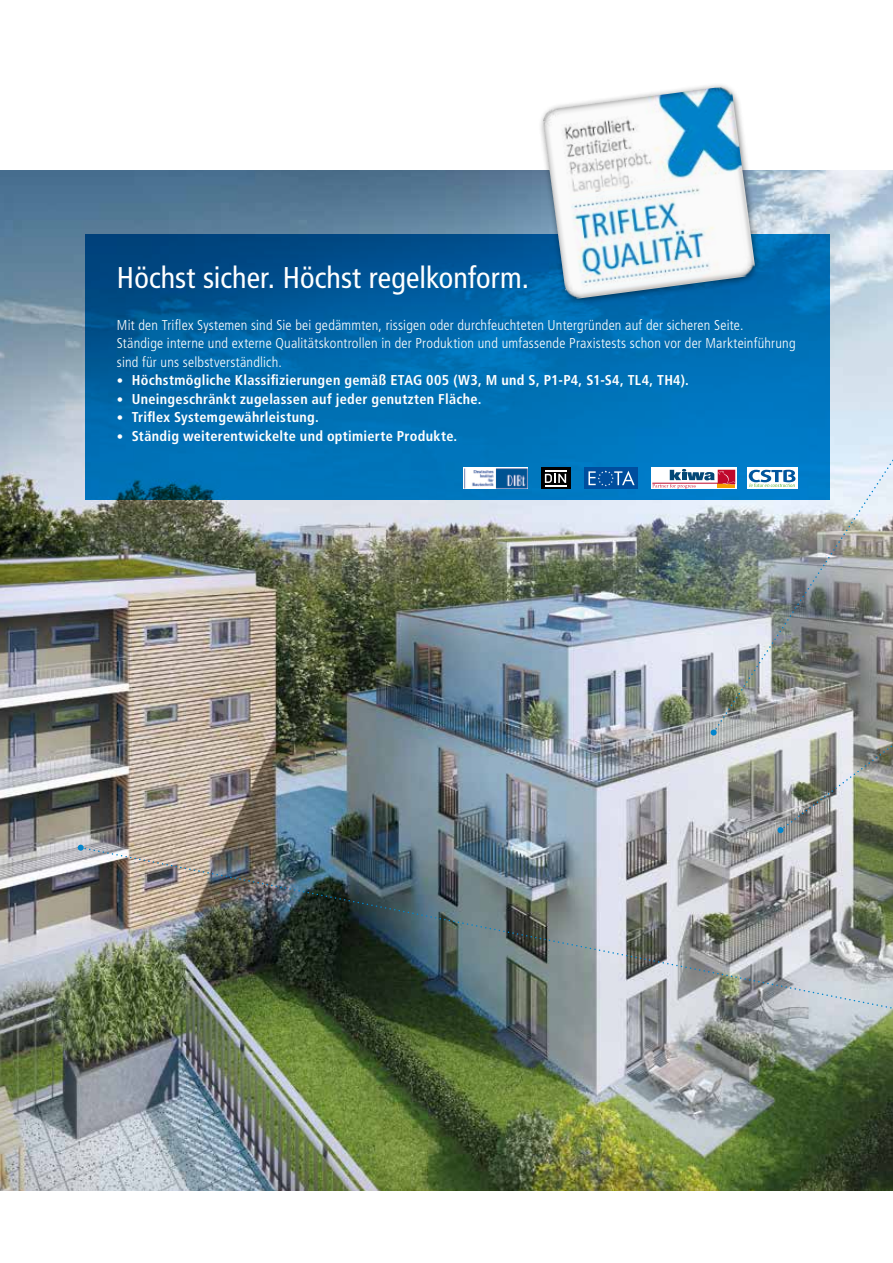
<style>
.page{position:relative;width:893px;height:1263px;background:#fff}
.page>*{position:absolute;margin:0;border:0;box-sizing:border-box;transform-origin:0 0}
.t1{font:condensed 30px "Frutiger LT Pro";letter-spacing:.005em;color:#fff}
.t2{font:300 condensed 14.25px/18.6px "Frutiger LT Pro";letter-spacing:.015em;color:#fff}
.t3{font:700 condensed 14.25px "Frutiger LT Pro";letter-spacing:.02em;color:#fff}
.s1{font-weight:300;font-size:12.9px}
</style>
<div class="page">
<img style="left:0;top:170px;width:893px;height:1021px">
<img style="left:83px;top:847px;width:810px;height:196px">
<svg style="left:78px;top:845px;width:6px;height:6px"></svg>
<svg style="left:777px;top:731px;width:116px;height:102px"></svg>
<svg style="left:714px;top:202px;width:179px;height:529px"></svg>
<svg style="left:711px;top:729px;width:6px;height:6px"></svg>
<svg style="left:85px;top:234px;width:744px;height:266px"></svg>
<div style="left:538px;top:82px;width:225px;height:225px;background:#000;opacity:.5"></div>
<img style="left:542px;top:86px;width:214px;height:214px">
<svg style="left:747px;top:468px;width:50px;height:21px"></svg>
<svg style="left:749px;top:470px;width:46px;height:17px"></svg>
<div style="left:651px;top:468px;width:85px;height:21px;background:#fff"></div>
<svg style="left:652px;top:469px;width:83px;height:20px"></svg>
<div style="left:585px;top:468px;width:53px;height:21px;background:#004e9e"></div>
<svg style="left:588px;top:470px;width:47px;height:16px"></svg>
<img style="left:464px;top:468px;width:64px;height:21px">
<div style="left:541px;top:468px;width:29px;height:21px;background:#000"></div>
<svg style="left:545px;top:470px;width:21px;height:13px"></svg>
<hr style="left:545px;top:485px;width:21px;height:2px;background:#fff">
<h1 class="t1" style="left:117px;top:260px;width:414px">Höchst sicher. Höchst regelkonform.</h1>
<p class="t2" style="left:117px;top:316px;width:680px">Mit den Triflex Systemen sind Sie bei gedämmten, rissigen oder durchfeuchteten Untergründen auf der sicheren Seite.<br>Ständige interne und externe Qualitätskontrollen in der Produktion und umfassende Praxistests schon vor der Markteinführung sind für uns selbstverständlich.</p>
<p class="t3" style="left:117px;top:372px;width:573px"><span class="s1">•</span> Höchstmögliche Klassifizierungen gemäß ETAG 005 (W3, M und S, P1-P4, S1-S4, TL4, TH4).</p>
<p class="t3" style="left:117px;top:390px;width:366px"><span class="s1">•</span> Uneingeschränkt zugelassen auf jeder genutzten Fläche.</p>
<p class="t3" style="left:117px;top:409px;width:203px"><span class="s1">•</span> Triflex Systemgewährleistung.</p>
<p class="t3" style="left:117px;top:427px;width:342px"><span class="s1">•</span> Ständig weiterentwickelte und optimierte Produkte.</p>
</div>
